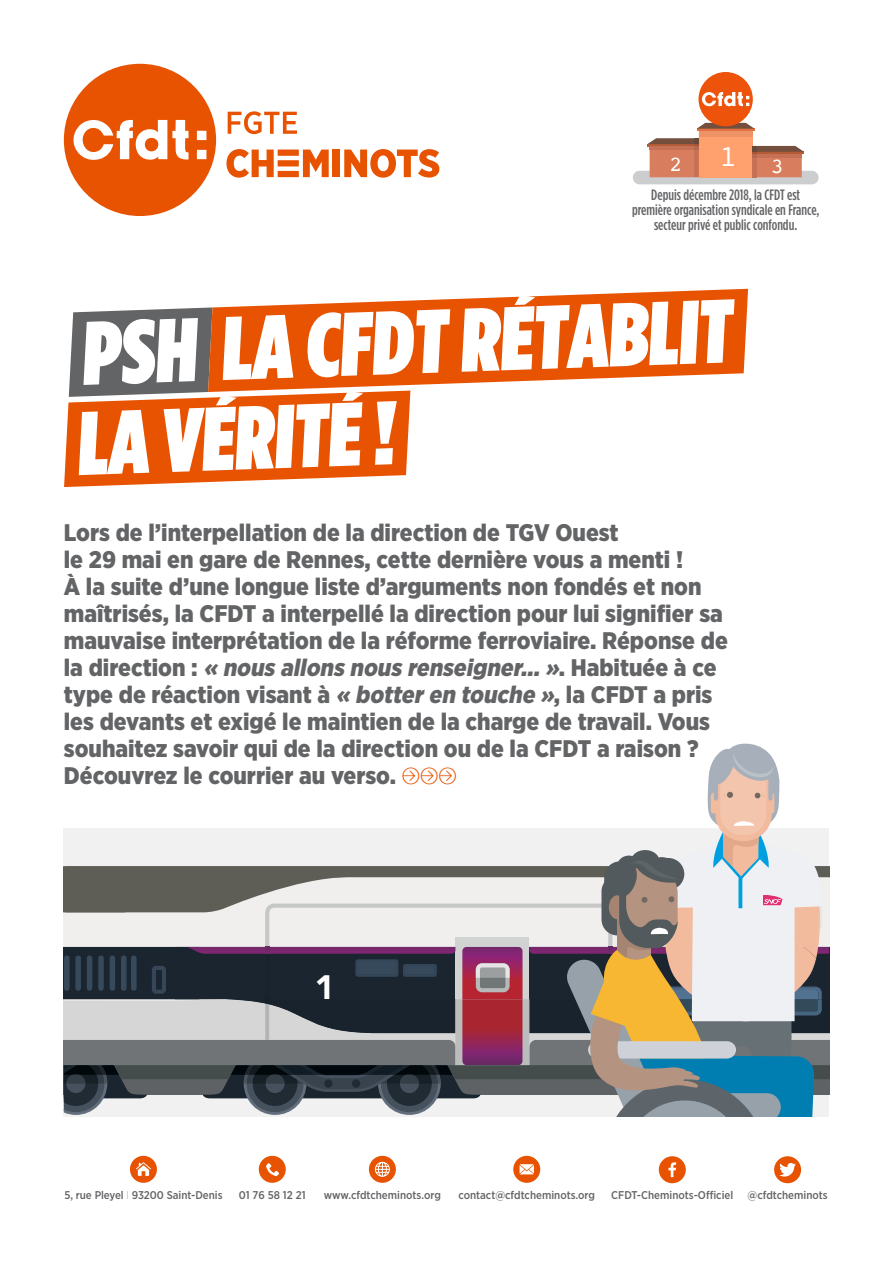
<style>
.page{position:relative;width:893px;height:1263px;background:#fff}
.page>*{position:absolute;margin:0;border:0;box-sizing:border-box;transform-origin:0 0}
.t1{font:900 90px/90px "Gotham Condensed";color:#fff}
.t2{font:900 33.75px "Avenir";color:#fff}
.t3{font:900 24px/27px "Gotham Narrow";color:#636466}
.t4{font:21.6px "Courier";color:#fffffb}
.t5{font:500 15px/15px "Gotham Condensed";color:#636466;text-align:center}
.t6{font:500 11.25px "Gotham Narrow";color:#636466}
.s1{font-style:italic}
.s2{font-weight:100}
</style>
<div class="page">
<div style="left:130px;top:1156px;width:27px;height:27px;background:#e75300;border-radius:50%"></div>
<svg style="left:136px;top:1162px;width:15px;height:14px"></svg>
<div style="left:259px;top:1156px;width:27px;height:27px;background:#e75300;border-radius:50%"></div>
<svg style="left:266px;top:1163px;width:13px;height:13px"></svg>
<div style="left:369px;top:1156px;width:27px;height:27px;background:#e75300;border-radius:50%"></div>
<svg style="left:375px;top:1162px;width:15px;height:15px"></svg>
<div style="left:513px;top:1156px;width:27px;height:27px;background:#e75300;border-radius:50%"></div>
<svg style="left:520px;top:1164px;width:14px;height:10px"></svg>
<div style="left:659px;top:1156px;width:27px;height:27px;background:#e75300;border-radius:50%"></div>
<svg style="left:668px;top:1162px;width:8px;height:15px"></svg>
<div style="left:774px;top:1156px;width:27px;height:27px;background:#e75300;border-radius:50%"></div>
<svg style="left:779px;top:1163px;width:17px;height:13px"></svg>
<svg style="left:228px;top:111px;width:69px;height:23px"></svg>
<svg style="left:226px;top:149px;width:103px;height:29px"></svg>
<div style="left:333px;top:150px;width:7px;height:27px;background:#e75300"></div>
<svg style="left:344px;top:149px;width:95px;height:29px"></svg>
<div style="left:64px;top:64px;width:152px;height:152px;background:#e75300;border-radius:50%"></div>
<svg style="left:73px;top:119px;width:115px;height:41px"></svg>
<svg style="left:197px;top:131px;width:9px;height:9px"></svg>
<svg style="left:197px;top:150px;width:9px;height:9px"></svg>
<div style="left:633px;top:171px;width:186px;height:13px;background:#cbcdcf;border-radius:7px"></div>
<svg style="left:647px;top:123px;width:157px;height:54px"></svg>
<div style="left:699px;top:131px;width:53px;height:5px;background:#ef9267"></div>
<div style="left:698px;top:72px;width:55px;height:54px;background:#ed530b;border-radius:50%"></div>
<svg style="left:702px;top:92px;width:47px;height:15px"></svg>
<svg style="left:71px;top:310px;width:51px;height:35px;background:#6d6e70"></svg>
<svg style="left:122px;top:288px;width:627px;height:94px"></svg>
<svg style="left:64px;top:345px;width:433px;height:143px"></svg>
<svg style="left:64px;top:743px;width:765px;height:373px"></svg>
<p class="t4" style="left:669px;top:149px;width:116px">2<sup>1</sup>3</p>
<p class="t5" style="left:632px;top:187px;width:189px">Depuis décembre 2018, la CFDT est première organisation syndicale en France, secteur privé et public confondu.</p>
<h1 class="t1" style="left:71px;top:307px;width:660px;rotate:-2deg">PSH LA CFDT RÉTABLIT<br>LA VÉRITÉ !</h1>
<p class="t3" style="left:64px;top:519px;width:666px">Lors de l’interpellation de la direction de TGV Ouest<br>le 29 mai en gare de Rennes, cette dernière vous a menti !<br>À la suite d’une longue liste d’arguments non fondés et non maîtrisés, la CFDT a interpellé la direction pour lui signifier sa mauvaise interprétation de la réforme ferroviaire. Réponse de l a d i r e c t i o n : <span class="s1">« nous allons nous renseigner...»</span>. H a b i t u é e à c e type de réaction visant à <span class="s1">« botteren touche »</span>, la CFDT a pris les devants et exigé le maintien de la charge de travail. Vous souhaitez savoir qui de la direction ou de la CFDT a raison ?<br>Découvrez le courrier au verso.</p>
<h2 class="t2" style="left:315px;top:958px;width:22px">1</h2>
<p class="t6" style="left:64px;top:1188px;width:160px">5, rue Pleyel <span class="s2">I</span> 93200 Saint-Denis</p>
<p class="t6" style="left:239px;top:1188px;width:68px">01 76 58 12 21</p>
<p class="t6" style="left:324px;top:1188px;width:118px">www.cfdtcheminots.org</p>
<p class="t6" style="left:458px;top:1188px;width:138px">contact@cfdtcheminots.org</p>
<p class="t6" style="left:611px;top:1188px;width:123px">CFDT-Cheminots-Officiel</p>
<p class="t6" style="left:747px;top:1188px;width:82px">@cfdtcheminots</p>
</div>
